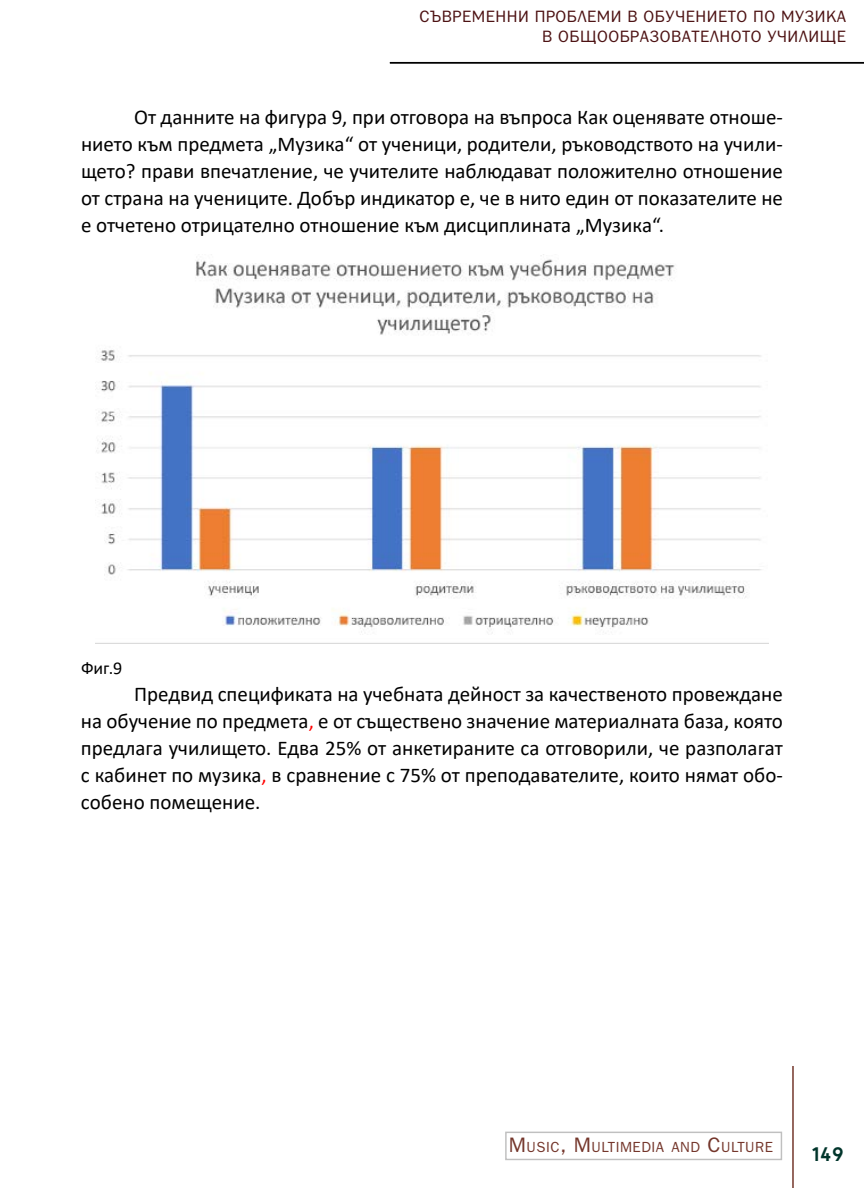
<style>
.page{position:relative;width:864px;height:1188px;background:#fff}
.page>*{position:absolute;margin:0;border:0;box-sizing:border-box;transform-origin:0 0}
.t1{font:21px/27px "Calibri";color:#000;text-align:justify}
.t2{font:21px "Bloknot C";color:#74362b}
.t3{font:600 19.5px "Bergen Text";color:#01352b}
.t4{font:18px "Calibri";color:#000}
.t5{font:16.5px/19.8px "Bloknot C";letter-spacing:.025em;color:#4d1213;text-align:right}
.t6{font:14.7px "Bloknot C";letter-spacing:.035em;color:#74362b}
.s1{color:#f00}
.s2{font-size:21px}
</style>
<div class="page">
<hr style="left:792px;top:1066px;width:2px;height:122px;background:#74362b">
<hr style="left:390px;top:62px;width:474px;height:1px;background:#000">
<img style="left:96px;top:254px;width:672px;height:390px">
<p class="t5" style="left:419px;top:6px;width:428px">СЪВРЕМЕННИ ПРОБЛЕМИ В ОБУЧЕНИЕТО ПО МУЗИКА<br>В ОБЩООБРАЗОВАТЕЛНОТО УЧИЛИЩЕ</p>
<p class="t1" style="left:81px;top:103px;width:704px;text-indent:53px">От данните на фигура 9, при отговора на въпроса Как оценявате отноше&shy;нието към предмета „Музика“ от ученици, родители, ръководството на учили&shy;щето? прави впечатление, че учителите наблюдават положително отношение от страна на учениците. Добър индикатор е, че в нито един от показателите не е отчетено отрицателно отношение към дисциплината „Музика“.</p>
<p class="t4" style="left:81px;top:656px;width:43px">Фиг.9</p>
<p class="t1" style="left:81px;top:680px;width:704px;text-indent:53px">Предвид спецификата на учебната дейност за качественото провеждане на обучение по предмета<span class="s1">,</span> е от съществено значение материалната база, която предлага училището. Едва 25% от анкетираните са отговорили, че разполагат с кабинет по музика<span class="s1">,</span> в сравнение с 75% от преподавателите, които нямат обо&shy;собено помещение.</p>
<p class="t6" style="left:527px;top:1139px;width:248px">USIC<span class="s2">, M</span>ULTIM EDIA AND <span class="s2">C</span>ULTURE</p>
<p class="t2" style="left:509px;top:1133px;width:19px">M</p>
<p class="t3" style="left:812px;top:1140px;width:33px">149</p>
</div>
